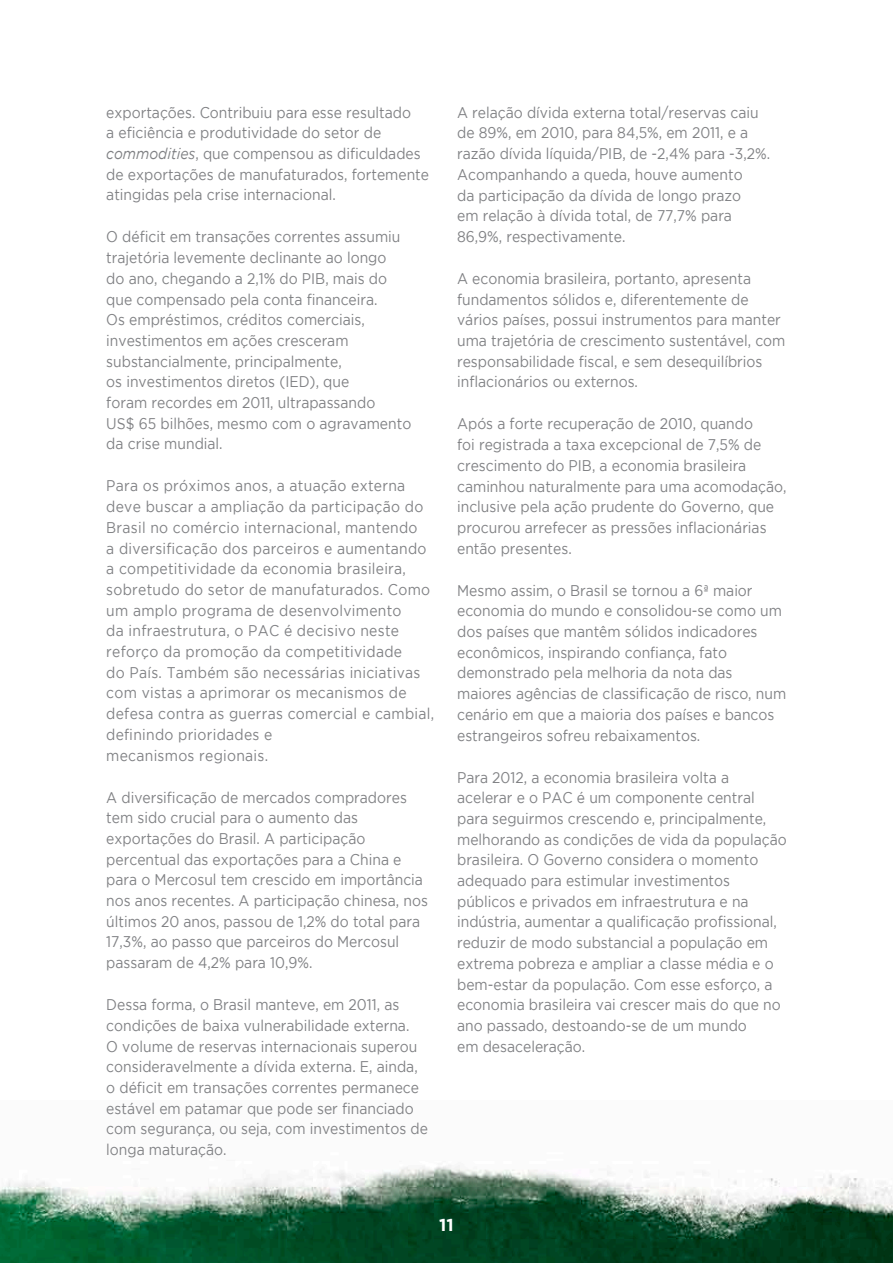
<style>
.page{position:relative;width:893px;height:1263px;background:#fff}
.page>*{position:absolute;margin:0;border:0;box-sizing:border-box;transform-origin:0 0}
.t1{font:700 17.25px "Gotham";color:#fff}
.t2{font:15.45px/20.7px "Gotham";color:#808184;scale:.9 1}
.t3{font:15.45px/20.7px "Gotham";letter-spacing:.02em;color:#808184;scale:.9 1}
.s1{font-style:italic}
</style>
<div class="page">
<img style="left:0;top:1165px;width:893px;height:98px">
<p class="t2" style="left:106px;top:102px;width:360px">exportações. Contribuiu para esse resultado<br>a eficiência e produtividade do setor de <span class="s1">commodities</span>, que compensou as dificuldades de exportações de manufaturados, fortemente atingidas pela crise internacional.</p>
<p class="t2" style="left:106px;top:226px;width:340px">O déficit em transações correntes assumiu trajetória levemente declinante ao longo<br>do ano, chegando a 2,1% do PIB, mais do que compensado pela conta financeira.<br>Os empréstimos, créditos comerciais, investimentos em ações cresceram substancialmente, principalmente,<br>os investimentos diretos (IED), que<br>foram recordes em 2011, ultrapassando<br>US$ 65 bilhões, mesmo com o agravamento da crise mundial.</p>
<p class="t3" style="left:106px;top:475px;width:366px">Para os próximos anos, a atuação externa deve buscar a ampliação da participação do Brasil no comércio internacional, mantendo<br>a diversificação dos parceiros e aumentando a competitividade da economia brasileira, sobretudo do setor de manufaturados. Como um amplo programa de desenvolvimento<br>da infraestrutura, o PAC é decisivo neste reforço da promoção da competitividade<br>do País. Também são necessárias iniciativas com vistas a aprimorar os mecanismos de defesa contra as guerras comercial e cambial, definindo prioridades e<br>mecanismos regionais.</p>
<p class="t2" style="left:106px;top:786px;width:359px">A diversificação de mercados compradores tem sido crucial para o aumento das exportações do Brasil. A participação percentual das exportações para a China e para o Mercosul tem crescido em importância nos anos recentes. A participação chinesa, nos últimos 20 anos, passou de 1,2% do total para 17,3%, ao passo que parceiros do Mercosul passaram de 4,2% para 10,9%.</p>
<p class="t2" style="left:106px;top:994px;width:359px">Dessa forma, o Brasil manteve, em 2011, as condições de baixa vulnerabilidade externa.<br>O volume de reservas internacionais superou consideravelmente a dívida externa. E, ainda, o déficit em transações correntes permanece estável em patamar que pode ser financiado com segurança, ou seja, com investimentos de longa maturação.</p>
<p class="t2" style="left:457px;top:102px;width:349px">A relação dívida externa total/reservas caiu de 89%, em 2010, para 84,5%, em 2011, e a razão dívida líquida/PIB, de -2,4% para -3,2%.<br>Acompanhando a queda, houve aumento<br>da participação da dívida de longo prazo<br>em relação à dívida total, de 77,7% para 86,9%, respectivamente.</p>
<p class="t2" style="left:457px;top:268px;width:366px">A economia brasileira, portanto, apresenta fundamentos sólidos e, diferentemente de vários países, possui instrumentos para manter uma trajetória de crescimento sustentável, com responsabilidade fiscal, e sem desequilíbrios inflacionários ou externos.</p>
<p class="t2" style="left:457px;top:413px;width:368px">Após a forte recuperação de 2010, quando<br>foi registrada a taxa excepcional de 7,5% de crescimento do PIB, a economia brasileira caminhou naturalmente para uma acomodação, inclusive pela ação prudente do Governo, que procurou arrefecer as pressões inflacionárias então presentes.</p>
<p class="t2" style="left:457px;top:580px;width:367px">Mesmo assim, o Brasil se tornou a 6ª maior economia do mundo e consolidou-se como um dos países que mantêm sólidos indicadores econômicos, inspirando confiança, fato demonstrado pela melhoria da nota das maiores agências de classificação de risco, num cenário em que a maioria dos países e bancos estrangeiros sofreu rebaixamentos.</p>
<p class="t2" style="left:457px;top:766px;width:368px">Para 2012, a economia brasileira volta a acelerar e o PAC é um componente central para seguirmos crescendo e, principalmente, melhorando as condições de vida da população brasileira. O Governo considera o momento adequado para estimular investimentos públicos e privados em infraestrutura e na indústria, aumentar a qualificação profissional, reduzir de modo substancial a população em extrema pobreza e ampliar a classe média e o bem-estar da população. Com esse esforço, a economia brasileira vai crescer mais do que no ano passado, destoando-se de um mundo<br>em desaceleração.</p>
<p class="t1" style="left:439px;top:1215px;width:16px">11</p>
</div>
